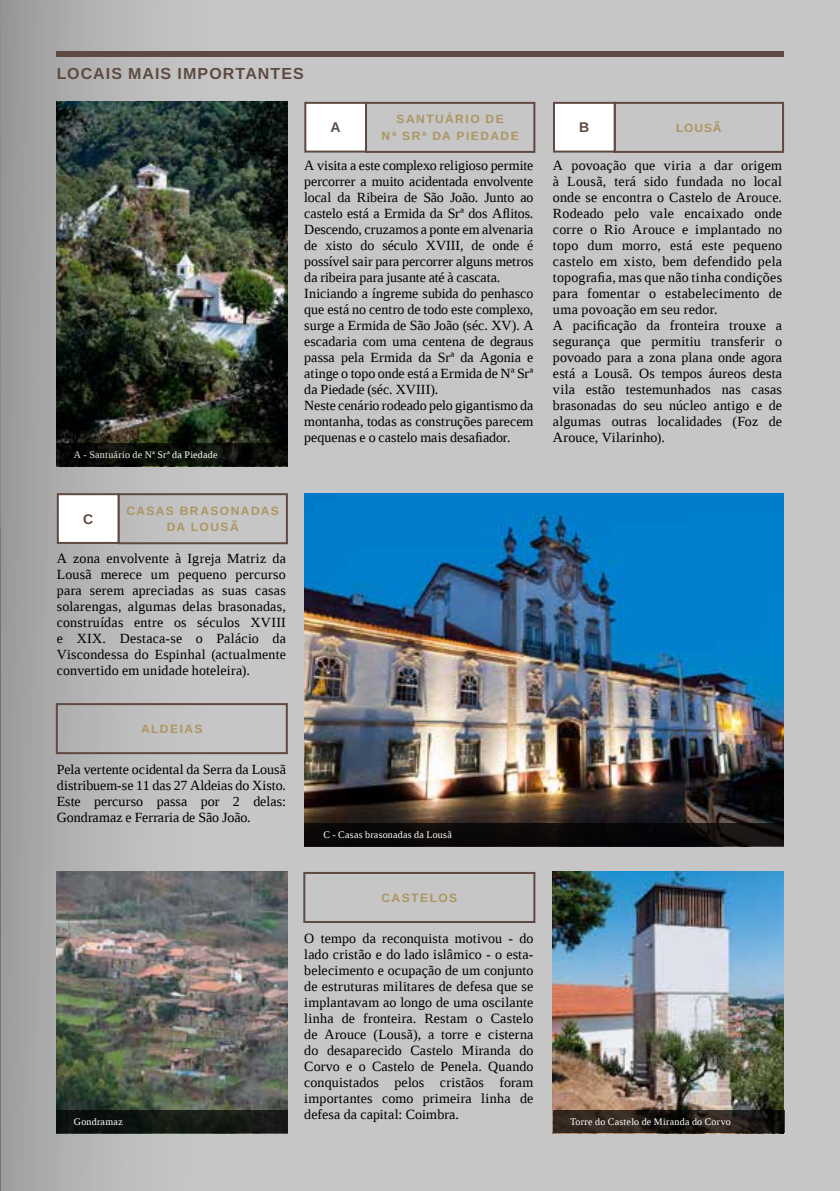
<style>
.page{position:relative;width:840px;height:1191px;background:#fff}
.page>*{position:absolute;margin:0;border:0;box-sizing:border-box;transform-origin:0 0}
.t1{font:700 16px "Liberation Sans";letter-spacing:.07em;color:#5e4a40}
.t2{font:14px/16px "Liberation Serif";letter-spacing:.005em;color:#000;text-align:justify}
.t3{font:700 14px "Liberation Sans";color:#5e4a40}
.t4{font:700 12px/16.8px "Liberation Sans";letter-spacing:.12em;color:#ad9560;text-align:center}
.t5{font:10px "Liberation Serif";letter-spacing:.025em;color:#fff}
</style>
<div class="page">
<div style="left:1px;top:0;width:838px;height:1191px;background:#c6c6c7"></div>
<img style="left:231px;top:102px;width:57px;height:341px">
<svg style="left:231px;top:443px;width:57px;height:23px"></svg>
<svg style="left:1px;top:0;width:230px;height:1191px"></svg>
<div style="left:56px;top:703px;width:232px;height:51px;border:2px solid #5e4a40"></div>
<div style="left:303px;top:872px;width:232px;height:51px;border:2px solid #5e4a40"></div>
<div style="left:117px;top:493px;width:171px;height:51px;border:2px solid #5e4a40"></div>
<div style="left:58px;top:494px;width:60px;height:49px;background:#fff"></div>
<div style="left:57px;top:493px;width:62px;height:51px;border:2px solid #5e4a40"></div>
<div style="left:613px;top:102px;width:170px;height:51px;border:2px solid #5e4a40"></div>
<div style="left:553px;top:103px;width:61px;height:49px;background:#fff"></div>
<div style="left:552px;top:102px;width:63px;height:51px;border:2px solid #5e4a40"></div>
<div style="left:365px;top:102px;width:170px;height:51px;border:2px solid #5e4a40"></div>
<div style="left:305px;top:103px;width:61px;height:49px;background:#fff"></div>
<div style="left:304px;top:102px;width:63px;height:51px;border:2px solid #5e4a40"></div>
<div style="left:57px;top:51px;width:726px;height:6px;background:#5e4a40"></div>
<img style="left:304px;top:493px;width:478px;height:330px">
<svg style="left:304px;top:823px;width:478px;height:23px;background:#0b0908"></svg>
<hr style="left:0;top:0;width:1px;height:1191px;background:#000">
<img style="left:552px;top:872px;width:230px;height:238px">
<img style="left:57px;top:872px;width:230px;height:238px">
<div style="left:57px;top:1110px;width:231px;height:23px;background:#121712"></div>
<svg style="left:552px;top:1110px;width:231px;height:23px;background:#261f19"></svg>
<p class="t1" style="left:57px;top:62px;width:248px">LOCAIS MAIS IMPORTANTES</p>
<p class="t3" style="left:330px;top:118px;width:12px">A</p>
<p class="t4" style="left:381px;top:111px;width:138px">SANTUÁRIO DE<br>Nª SRª DA PIEDADE</p>
<p class="t5" style="left:74px;top:448px;width:145px">A - Santuário de Nª Srª da Piedade</p>
<p class="t2" style="left:304px;top:157px;width:230px;text-align:left">A visita a este complexo religioso permite percorrer a muito acidentada envolvente local da Ribeira de São João. Junto ao castelo está a Ermida da Srª dos Aflitos.<br>Descendo, cruzamos a ponte em alvenaria de xisto do século XVIII, de onde é possível sair para percorrer alguns metros da ribeira para jusante até à cascata.<br>Iniciando a íngreme subida do penhasco que está no centro de todo este complexo, surge a Ermida de São João (séc. XV). A escadaria com uma centena de degraus passa pela Ermida da Srª da Agonia e atinge o topo onde está a Ermida de Nª Srª da Piedade (séc. XVIII).<br>Neste cenário rodeado pelo gigantismo da montanha, todas as construções parecem pequenas e o castelo mais desafiador.</p>
<p class="t3" style="left:83px;top:509px;width:12px">C</p>
<p class="t4" style="left:126px;top:502px;width:154px">CASAS BRASONADAS<br>DA LOUSÃ</p>
<p class="t2" style="left:57px;top:550px;width:230px">A zona envolvente à Igreja Matriz da Lousã merece um pequeno percurso para serem apreciadas as suas casas solarengas, algumas delas brasonadas, construídas entre os séculos XVIII e XIX. Destaca-se o Palácio da Viscondessa do Espinhal (actualmente convertido em unidade hoteleira).</p>
<p class="t4" style="left:141px;top:720px;width:63px">ALDEIAS</p>
<p class="t2" style="left:57px;top:761px;width:230px">Pela vertente ocidental da Serra da Lousã distribuem-se 11 das 27 Aldeias do Xisto.<br>Este percurso passa por 2 delas:<br>Gondramaz e Ferraria de São João.</p>
<p class="t5" style="left:323px;top:828px;width:130px">C - Casas brasonadas da Lousã</p>
<p class="t3" style="left:579px;top:118px;width:12px">B</p>
<p class="t4" style="left:675px;top:119px;width:47px">LOUSÃ</p>
<p class="t2" style="left:552px;top:157px;width:230px;text-align:left">A povoação que viria a dar origem à Lousã, terá sido fundada no local onde se encontra o Castelo de Arouce.<br>Rodeado pelo vale encaixado onde corre o Rio Arouce e implantado no topo dum morro, está este pequeno castelo em xisto, bem defendido pela topografia, mas que não tinha condições para fomentar o estabelecimento de uma povoação em seu redor.<br>A pacificação da fronteira trouxe a segurança que permitiu transferir o povoado para a zona plana onde agora está a Lousã. Os tempos áureos desta vila estão testemunhados nas casas brasonadas do seu núcleo antigo e de algumas outras localidades (Foz de Arouce, Vilarinho).</p>
<p class="t4" style="left:381px;top:889px;width:77px">CASTELOS</p>
<p class="t2" style="left:304px;top:929px;width:230px">O tempo da reconquista motivou - do lado cristão e do lado islâmico - o esta&shy;belecimento e ocupação de um conjunto de estruturas militares de defesa que se implantavam ao longo de uma oscilante linha de fronteira. Restam o Castelo de Arouce (Lousã), a torre e cisterna do desaparecido Castelo Miranda do Corvo e o Castelo de Penela. Quando conquistados pelos cristãos foram importantes como primeira linha de defesa da capital: Coimbra.</p>
<p class="t5" style="left:74px;top:1115px;width:50px">Gondramaz</p>
<p class="t5" style="left:569px;top:1115px;width:162px">Torre do Castelo de Miranda do Corvo</p>
</div>
